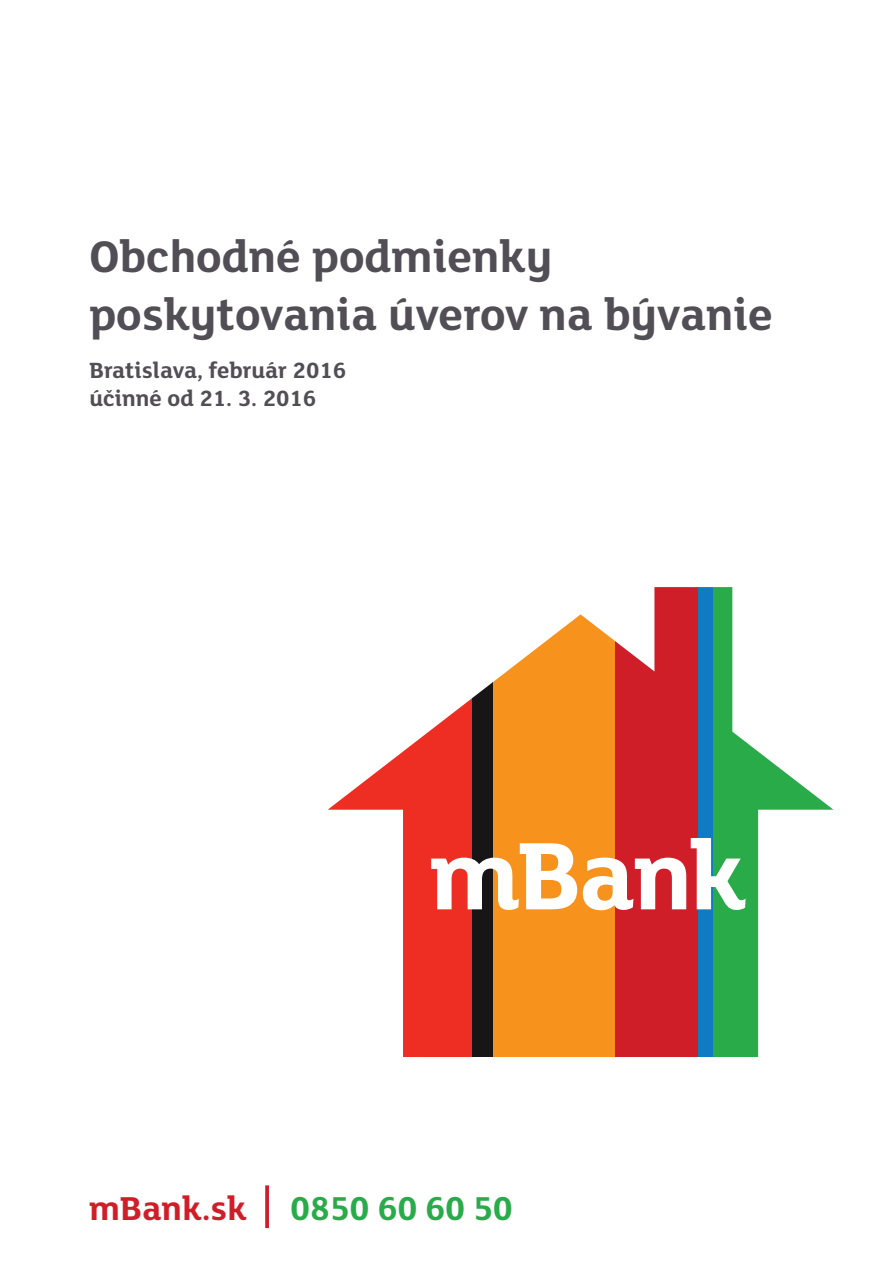
<style>
.page{position:relative;width:893px;height:1263px;background:#fff}
.page>*{position:absolute;margin:0;border:0;box-sizing:border-box;transform-origin:0 0}
.t1{font:700 48px/57.6px "FS Lola";color:#524e55}
.t2{font:700 36px "FS Lola";letter-spacing:-.005em;color:#29ab4a}
.t3{font:700 24px/28.8px "FS Lola";color:#524e55}
.s1{color:#d01e29}
</style>
<div class="page">
<svg style="left:265px;top:1185px;width:4px;height:43px"></svg>
<svg style="left:713px;top:587px;width:120px;height:469px"></svg>
<div style="left:615px;top:587px;width:84px;height:469px;background:#d01e29"></div>
<div style="left:493px;top:587px;width:122px;height:469px;background:#f7931d"></div>
<svg style="left:328px;top:698px;width:144px;height:358px"></svg>
<div style="left:472px;top:682px;width:21px;height:374px;background:#171515"></div>
<div style="left:699px;top:587px;width:14px;height:469px;background:#107bc1"></div>
<svg style="left:431px;top:838px;width:314px;height:72px"></svg>
<p class="t1" style="left:89px;top:232px;width:685px">Obchodné podmienky poskytovania úverov na bývanie</p>
<p class="t3" style="left:90px;top:357px;width:258px">Bratislava, február 2016 účinné od 21. 3. 2016</p>
<p class="t2" style="left:89px;top:1195px;width:425px"><span class="s1">mBank.sk</span> 0850 60 60 50</p>
</div>
